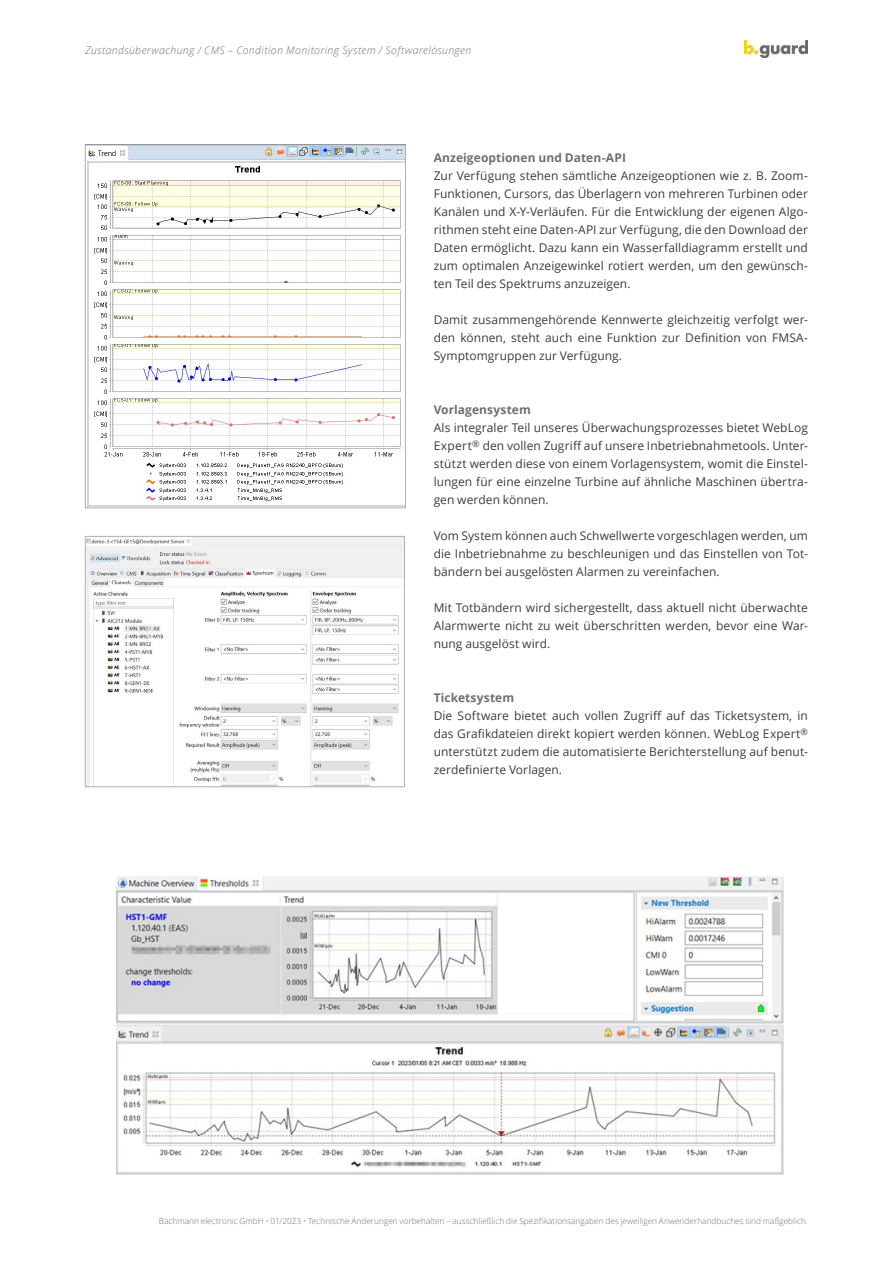
<style>
.page{position:relative;width:893px;height:1263px;background:#fff}
.page>*{position:absolute;margin:0;border:0;box-sizing:border-box;transform-origin:0 0}
.t1{font:12px/18px "Open Sans";letter-spacing:.005em;color:#3c3c3b;text-align:justify}
.t2{font:700 12px "Open Sans";letter-spacing:.005em;color:#706f6f}
.t3{font:italic 300 10.5px "Open Sans";letter-spacing:.04em;color:#706f6f}
.t4{font:300 8.25px "Open Sans";letter-spacing:.005em;color:#706f6f}
</style>
<div class="page">
<img style="left:744px;top:40px;width:64px;height:18px">
<img style="left:116px;top:877px;width:667px;height:298px">
<img style="left:87px;top:147px;width:317px;height:359px">
<div style="left:85px;top:145px;width:321px;height:363px;border:1px solid #b3b2b2"></div>
<img style="left:87px;top:538px;width:316px;height:247px">
<div style="left:85px;top:536px;width:320px;height:251px;border:1px solid #b3b2b2"></div>
<p class="t3" style="left:85px;top:43px;width:388px">Zustandsüberwachung / CMS – Condition Monitoring System / Softwarelösungen</p>
<p class="t2" style="left:434px;top:149px;width:194px">Anzeigeoptionen und Daten-API</p>
<p class="t1" style="left:434px;top:167px;width:376px">Zur Verfügung stehen sämtliche Anzeigeoptionen wie z. B. Zoom-Funktionen, Cursors, das Überlagern von mehreren Turbinen oder Kanälen und X-Y-Verläufen. Für die Entwicklung der eigenen Algo&shy;rithmen steht eine Daten-API zur Verfügung, die den Download der Daten ermöglicht. Dazu kann ein Wasserfalldiagramm erstellt und zum optimalen Anzeigewinkel rotiert werden, um den gewünsch&shy;ten Teil des Spektrums anzuzeigen.</p>
<p class="t1" style="left:434px;top:311px;width:376px">Damit zusammengehörende Kennwerte gleichzeitig verfolgt wer&shy;den können, steht auch eine Funktion zur Definition von FMSA-Symptomgruppen zur Verfügung.</p>
<p class="t2" style="left:434px;top:401px;width:99px">Vorlagensystem</p>
<p class="t1" style="left:434px;top:419px;width:376px">Als integraler Teil unseres Überwachungsprozesses bietet WebLog Expert<sup>®</sup> den vollen Zugriff auf unsere Inbetriebnahmetools. Unter&shy;stützt werden diese von einem Vorlagensystem, womit die Einstel&shy;lungen für eine einzelne Turbine auf ähnliche Maschinen übertra&shy;gen werden können.</p>
<p class="t1" style="left:434px;top:527px;width:376px">Vom System können auch Schwellwerte vorgeschlagen werden, um die Inbetriebnahme zu beschleunigen und das Einstellen von Tot&shy;bändern bei ausgelösten Alarmen zu vereinfachen.</p>
<p class="t1" style="left:434px;top:599px;width:376px">Mit Totbändern wird sichergestellt, dass aktuell nicht überwachte Alarmwerte nicht zu weit überschritten werden, bevor eine War&shy;nung ausgelöst wird.</p>
<p class="t2" style="left:434px;top:689px;width:82px">Ticketsystem</p>
<p class="t1" style="left:434px;top:707px;width:376px">Die Software bietet auch vollen Zugriff auf das Ticketsystem, in das Grafikdateien direkt kopiert werden können. WebLog Expert<sup>® </sup>unterstützt zudem die automatisierte Berichterstellung auf benut&shy;zerdefinierte Vorlagen.</p>
<p class="t4" style="left:159px;top:1216px;width:651px">Bachmann electronic GmbH • 01/2023 • Technische Änderungen vorbehalten – ausschließlich die Spezifikationsangaben des jeweiligen Anwenderhandbuches sind maßgeblich.</p>
</div>
